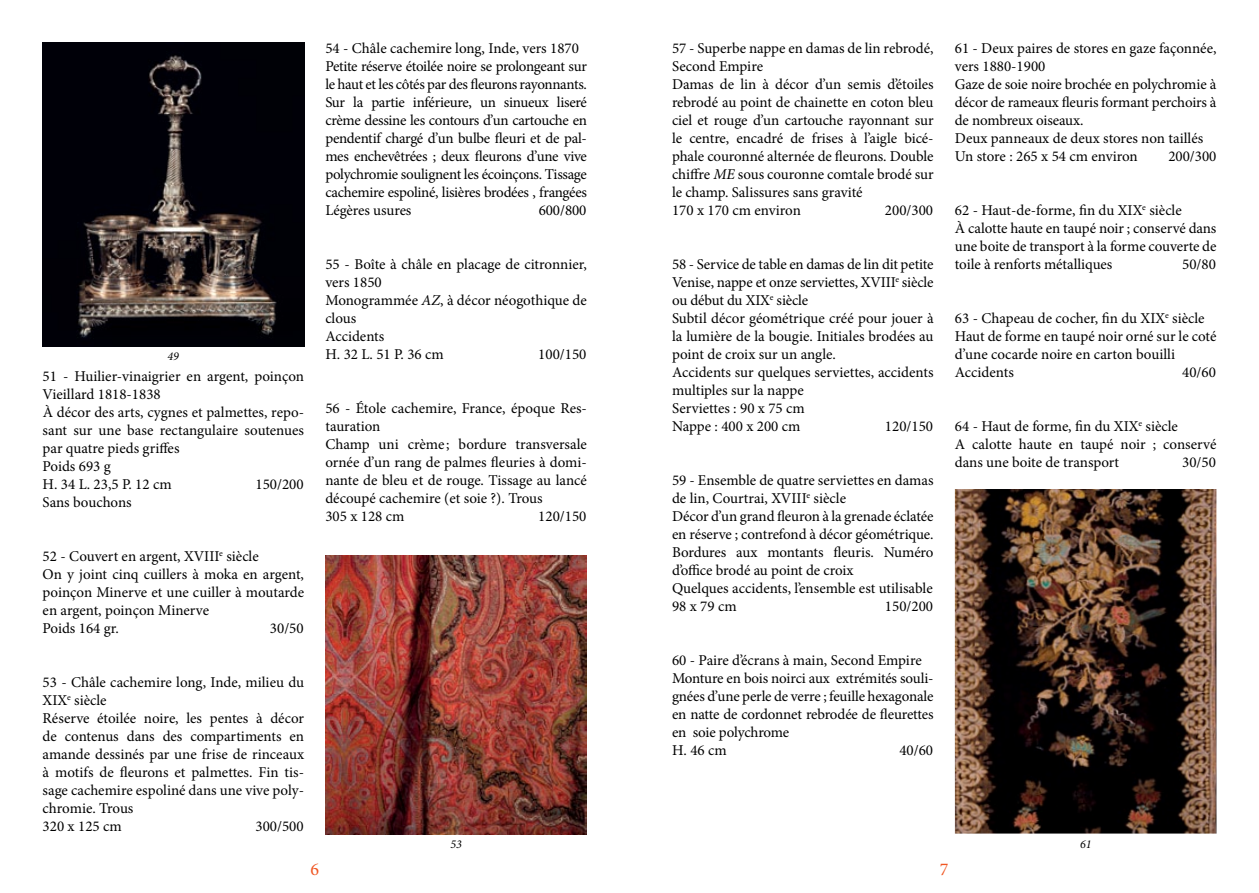
<style>
.page{position:relative;width:1259px;height:893px;background:#fff}
.page>*{position:absolute;margin:0;border:0;box-sizing:border-box;transform-origin:0 0}
.t1{font:18px "Minion Pro";color:#f05622}
.t2{font:15px/18px "Minion Pro";letter-spacing:-.005em;color:#000}
.t3{font:italic 12px "Minion Pro";color:#000}
.s1{font-style:italic}
</style>
<div class="page">
<img style="left:955px;top:489px;width:261px;height:344px">
<img style="left:325px;top:556px;width:262px;height:278px">
<img style="left:43px;top:43px;width:261px;height:303px">
<p class="t3" style="left:167px;top:348px;width:13px">49</p>
<p class="t2" style="left:43px;top:367px;width:263px">51 - Huilier-vinaigrier en argent, poinçon<br>Vieillard 1818-1838<br>à décor des arts, cygnes et palmettes, repo&shy;sant sur une base rectangulaire soutenues par quatre pieds griffes<br>Poids 693 g<br>H. 34 L. 23,5 P. 12 cm</p>
<p class="t2" style="left:255px;top:475px;width:50px">150/200</p>
<p class="t2" style="left:43px;top:493px;width:91px">Sans bouchons</p>
<p class="t2" style="left:43px;top:547px;width:263px">52 - Couvert en argent, XVIII<sup>e</sup> siècle<br>On y joint cinq cuillers à moka en argent, poinçon Minerve et une cuiller à moutarde en argent, poinçon Minerve<br>Poids 164 gr.</p>
<p class="t2" style="left:270px;top:619px;width:35px">30/50</p>
<p class="t2" style="left:43px;top:673px;width:263px">53 - Châle cachemire long, Inde, milieu du<br>XIX<sup>e</sup> siècle<br>Réserve étoilée noire, les pentes à décor de contenus dans des compartiments en amande dessinés par une frise de rinceaux à motifs de fleurons et palmettes. Fin tis&shy;sage cachemire espoliné dans une vive poly&shy;chromie. Trous<br>320 x 125 cm</p>
<p class="t2" style="left:255px;top:817px;width:50px">300/500</p>
<p class="t2" style="left:325px;top:40px;width:263px">54 - Châle cachemire long, Inde, vers 1870<br>Petite réserve étoilée noire se prolongeant sur le haut et les côtés par des fleurons rayonnants.<br>Sur la partie inférieure, un sinueux liseré crème dessine les contours d’un cartouche en pendentif chargé d’un bulbe fleuri et de pal&shy;mes enchevêtrées ; deux fleurons d’une vive polychromie soulignent les écoinçons. Tissage cachemire espoliné, lisières brodées , frangées Légères usures</p>
<p class="t2" style="left:539px;top:202px;width:49px">600/800</p>
<p class="t2" style="left:325px;top:256px;width:263px">55 - Boîte à châle en placage de citronnier, vers 1850<br>Monogrammée <span class="s1">AZ</span>, à décor néogothique de clous<br>Accidents<br>H. 32 L. 51 P. 36 cm</p>
<p class="t2" style="left:538px;top:346px;width:50px">100/150</p>
<p class="t2" style="left:325px;top:400px;width:263px">56 - Étole cachemire, France, époque Res&shy;tauration<br>Champ uni crème ; bordure transversale ornée d’un rang de palmes fleuries à domi&shy;nante de bleu et de rouge. Tissage au lancé découpé cachemire (et soie ?). Trous<br>305 x 128 cm</p>
<p class="t2" style="left:538px;top:508px;width:50px">120/150</p>
<p class="t3" style="left:450px;top:836px;width:13px">53</p>
<p class="t2" style="left:672px;top:40px;width:263px">57 - Superbe nappe en damas de lin rebrodé, Second Empire<br>Damas de lin à décor d’un semis d’étoiles rebrodé au point de chainette en coton bleu ciel et rouge d’un cartouche rayonnant sur le centre, encadré de frises à l’aigle bicé&shy;phale couronné alternée de fleurons. Double chiffre <span class="s1">ME</span> sous couronne comtale brodé sur le champ. Salissures sans gravité<br>170 x 170 cm environ</p>
<p class="t2" style="left:885px;top:202px;width:50px">200/300</p>
<p class="t2" style="left:672px;top:256px;width:263px">58 - Service de table en damas de lin dit petite Venise, nappe et onze serviettes, XVIII<sup>e</sup> siècle ou début du XIX<sup>e</sup> siècle<br>Subtil décor géométrique créé pour jouer à la lumière de la bougie. Initiales brodées au point de croix sur un angle.<br>Accidents sur quelques serviettes, accidents multiples sur la nappe<br>Serviettes : 90 x 75 cm<br>Nappe : 400 x 200 cm</p>
<p class="t2" style="left:885px;top:418px;width:50px">120/150</p>
<p class="t2" style="left:672px;top:472px;width:263px">59 - Ensemble de quatre serviettes en damas de lin, Courtrai, XVIII<sup>e</sup> siècle<br>Décor d’un grand fleuron à la grenade éclatée en réserve ; contrefond à décor géométrique.<br>Bordures aux montants fleuris. Numéro d’office brodé au point de croix<br>Quelques accidents, l’ensemble est utilisable 98 x 79 cm</p>
<p class="t2" style="left:885px;top:598px;width:50px">150/200</p>
<p class="t2" style="left:672px;top:652px;width:263px">60 - Paire d’écrans à main, Second Empire Monture en bois noirci aux extrémités souli&shy;gnées d’une perle de verre ; feuille hexagonale en natte de cordonnet rebrodée de fleurettes en soie polychrome<br>H. 46 cm</p>
<p class="t2" style="left:899px;top:742px;width:35px">40/60</p>
<p class="t2" style="left:955px;top:40px;width:263px">61 - Deux paires de stores en gaze façonnée, vers 1880-1900<br>Gaze de soie noire brochée en polychromie à décor de rameaux fleuris formant perchoirs à de nombreux oiseaux.<br>Deux panneaux de deux stores non taillés Un store : 265 x 54 cm environ</p>
<p class="t2" style="left:1168px;top:148px;width:50px">200/300</p>
<p class="t2" style="left:955px;top:202px;width:263px">62 - Haut-de-forme, fin du XIX<sup>e</sup> siècle<br>à calotte haute en taupé noir ; conservé dans une boite de transport à la forme couverte de toile à renforts métalliques</p>
<p class="t2" style="left:1182px;top:256px;width:35px">50/80</p>
<p class="t2" style="left:955px;top:310px;width:263px">63 - Chapeau de cocher, fin du XIX<sup>e</sup> siècle<br>Haut de forme en taupé noir orné sur le coté d’une cocarde noire en carton bouilli<br>Accidents</p>
<p class="t2" style="left:1182px;top:364px;width:35px">40/60</p>
<p class="t2" style="left:955px;top:418px;width:263px">64 - Haut de forme, fin du XIX<sup>e</sup> siècle<br>A calotte haute en taupé noir ; conservé dans une boite de transport</p>
<p class="t2" style="left:1182px;top:454px;width:35px">30/50</p>
<p class="t3" style="left:1080px;top:836px;width:13px">61</p>
<p class="t1" style="left:310px;top:857px;width:10px">6</p>
<p class="t1" style="left:940px;top:857px;width:10px">7</p>
</div>
